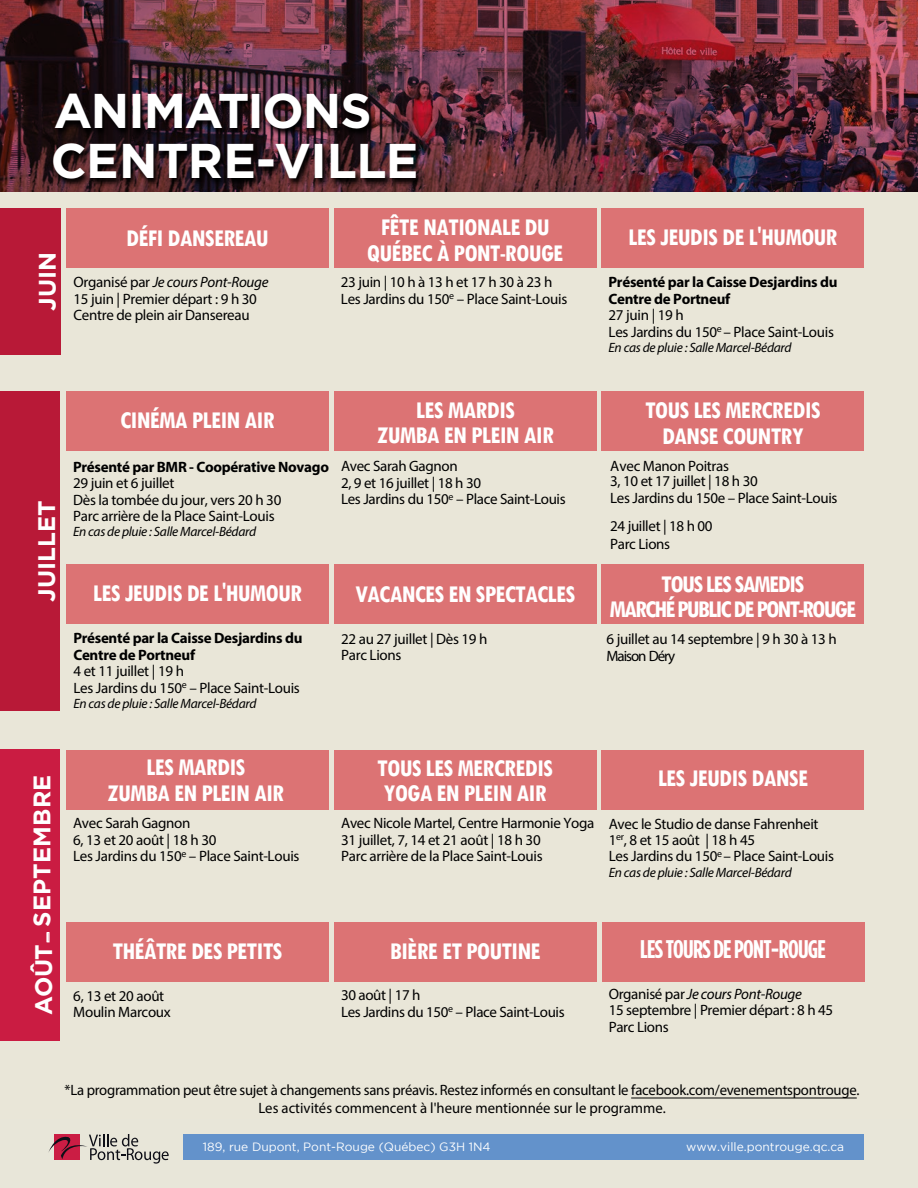
<style>
.page{position:relative;width:918px;height:1188px;background:#fff}
.page>*{position:absolute;margin:0;border:0;box-sizing:border-box;transform-origin:0 0}
.t1{font:700 48.75px/49.5px "Gotham";letter-spacing:-.015em;color:#fff}
.t2{font:700 condensed 25.5px/25.5px "Tw Cen";letter-spacing:-.03em;color:#fff;text-align:center}
.t3{font:700 condensed 25.5px/25.5px "Tw Cen";letter-spacing:-.075em;color:#fff;text-align:center}
.t4{font:700 25.5px "Gotham Condensed";letter-spacing:-.03em;color:#fff}
.t5{font:700 24px "Gotham";letter-spacing:.005em;color:#fff}
.t6{font:15px/16.5px "Myriad Pro";letter-spacing:-.02em;color:#000}
.t7{font:700 15px/16.5px "Myriad Pro";letter-spacing:-.02em;color:#000}
.t8{font:italic 13.5px "Myriad Pro";letter-spacing:-.02em;color:#000}
.t9{font:12px "Gotham";color:#fff}
.s1{font-style:italic}
.s2{font-family:"Haettenschweiler";font-weight:400}
</style>
<div class="page">
<div style="left:0;top:0;width:918px;height:1174px;background:#e9e6d8"></div>
<img style="left:0;top:0;width:918px;height:192px">
<svg style="left:52px;top:93px;width:372px;height:95px;background:#291419"></svg>
<div style="left:0;top:208px;width:62px;height:146px;background:#b81937"></div>
<div style="left:0;top:392px;width:60px;height:319px;background:#b81937"></div>
<div style="left:602px;top:208px;width:262px;height:60px;background:#dc7374"></div>
<div style="left:602px;top:922px;width:262px;height:60px;background:#dc7374"></div>
<div style="left:602px;top:564px;width:262px;height:60px;background:#dc7374"></div>
<div style="left:602px;top:392px;width:262px;height:60px;background:#dc7374"></div>
<div style="left:66px;top:208px;width:262px;height:60px;background:#dc7374"></div>
<div style="left:66px;top:922px;width:262px;height:60px;background:#dc7374"></div>
<div style="left:66px;top:564px;width:262px;height:60px;background:#dc7374"></div>
<div style="left:66px;top:392px;width:262px;height:60px;background:#dc7374"></div>
<div style="left:334px;top:208px;width:262px;height:60px;background:#dc7374"></div>
<div style="left:334px;top:922px;width:262px;height:60px;background:#dc7374"></div>
<div style="left:334px;top:564px;width:262px;height:60px;background:#dc7374"></div>
<div style="left:334px;top:391px;width:262px;height:60px;background:#dc7374"></div>
<div style="left:66px;top:750px;width:262px;height:60px;background:#dc7374"></div>
<div style="left:602px;top:750px;width:262px;height:60px;background:#dc7374"></div>
<div style="left:334px;top:750px;width:262px;height:60px;background:#dc7374"></div>
<div style="left:0;top:749px;width:60px;height:292px;background:#ca1c42"></div>
<hr style="left:631px;top:1098px;width:226px;height:1px;background:#000">
<div style="left:0;top:1120px;width:918px;height:68px;background:#e8e6d9"></div>
<div style="left:183px;top:1134px;width:681px;height:25px;background:#6392cb"></div>
<svg style="left:48px;top:1134px;width:121px;height:30px"></svg>
<h1 class="t1" style="left:51px;top:86px;width:369px">ANIMATIONS<br>CENTRE-VILLE</h1>
<h3 class="t5" style="left:33px;top:311px;width:61px;rotate:-90deg">JUIN</h3>
<h2 class="t2" style="left:126px;top:225px;width:144px">DÉFI DANSEREAU</h2>
<p class="t6" style="left:74px;top:274px;width:196px">Organisé par <span class="s1">Je cours Pont-Rouge<br></span>15 juin | Premier départ : 9 h 30<br>Centre de plein air Dansereau</p>
<h2 class="t2" style="left:367px;top:214px;width:198px">FÊTE NATIONALE DU<br>QUÉBEC À PONT-ROUGE</h2>
<p class="t6" style="left:341px;top:274px;width:228px">23 juin | 10 h à 13 h et 17 h 30 à 23 h<br>Les Jardins du 150<sup>e</sup> – Place Saint-Louis</p>
<h3 class="t5" style="left:32px;top:602px;width:103px;rotate:-90deg">JUILLET</h3>
<h2 class="t2" style="left:120px;top:407px;width:156px">CINÉMA PLEIN AIR</h2>
<h2 class="t2" style="left:377px;top:396px;width:178px">LES MARDIS<br>ZUMBA EN PLEIN AIR</h2>
<p class="t7" style="left:73px;top:458px;width:257px">Présenté par BMR - Coopérative Novago</p>
<p class="t6" style="left:73px;top:475px;width:210px">29 juin et 6 juillet<br>Dès la tombée du jour, vers 20 h 30<br>Parc arrière de la Place Saint-Louis</p>
<p class="t8" style="left:73px;top:524px;width:185px">En cas de pluie : Salle Marcel-Bédard</p>
<p class="t6" style="left:341px;top:458px;width:226px">Avec Sarah Gagnon<br>2, 9 et 16 juillet | 18 h 30<br>Les Jardins du 150<sup>e</sup> – Place Saint-Louis</p>
<h2 class="t2" style="left:93px;top:580px;width:211px">LES JEUDIS DE L'HUMOUR</h2>
<p class="t7" style="left:73px;top:629px;width:231px">Présenté par la Caisse Desjardins du<br>Centre de Portneuf</p>
<p class="t6" style="left:73px;top:662px;width:228px">4 et 11 juillet | 19 h<br>Les Jardins du 150<sup>e</sup> – Place Saint-Louis</p>
<p class="t8" style="left:73px;top:695px;width:185px">En cas de pluie : Salle Marcel-Bédard</p>
<h2 class="t2" style="left:355px;top:580px;width:222px">VACANCES EN SPECTACLES</h2>
<p class="t6" style="left:341px;top:630px;width:148px">22 au 27 juillet | Dès 19 h<br>Parc Lions</p>
<h2 class="t2" style="left:628px;top:224px;width:211px">LES JEUDIS DE L'HUMOUR</h2>
<p class="t7" style="left:609px;top:273px;width:231px">Présenté par la Caisse Desjardins du<br>Centre de Portneuf</p>
<p class="t6" style="left:609px;top:307px;width:227px">27 juin | 19 h<br>Les Jardins du 150<sup>e</sup> – Place Saint-Louis</p>
<p class="t8" style="left:609px;top:339px;width:185px">En cas de pluie : Salle Marcel-Bédard</p>
<h2 class="t2" style="left:645px;top:397px;width:177px">TOUS LES MERCREDIS<br>DANSE COUNTRY</h2>
<p class="t6" style="left:610px;top:457px;width:229px">Avec Manon Poitras<br>3, 10 et 17 juillet | 18 h 30<br>Les Jardins du 150e – Place Saint-Louis</p>
<p class="t6" style="left:610px;top:517px;width:104px;line-height:18px">24 juillet | 18 h 00<br>Parc Lions</p>
<h2 class="t3" style="left:610px;top:570px;width:248px">TOUS LES SAMEDIS<br>MARCHÉ PUBLIC DE PONT-ROUGE</h2>
<p class="t6" style="left:606px;top:631px;width:232px">6 juillet au 14 septembre | 9 h 30 à 13 h<br>Maison Déry</p>
<h3 class="t5" style="left:27px;top:1015px;width:242px;rotate:-90deg">AOÛT <span class="s2">–</span> SEPTEMBRE</h3>
<h2 class="t2" style="left:107px;top:754px;width:178px">LES MARDIS<br>ZUMBA EN PLEIN AIR</h2>
<p class="t6" style="left:73px;top:815px;width:228px">Avec Sarah Gagnon<br>6, 13 et 20 août | 18 h 30<br>Les Jardins du 150<sup>e</sup> – Place Saint-Louis</p>
<h2 class="t2" style="left:112px;top:938px;width:171px">THÉÂTRE DES PETITS</h2>
<p class="t6" style="left:73px;top:987px;width:99px">6, 13 et 20 août<br>Moulin Marcoux</p>
<h2 class="t2" style="left:377px;top:755px;width:177px;text-align:left">TOUS LES MERCREDIS<br>YOGA EN PLEIN AIR</h2>
<p class="t6" style="left:341px;top:815px;width:255px">Avec Nicole Martel, Centre Harmonie Yoga<br>31 juillet, 7, 14 et 21 août | 18 h 30<br>Parc arrière de la Place Saint-Louis</p>
<h2 class="t2" style="left:658px;top:765px;width:152px">LES JEUDIS DANSE</h2>
<p class="t6" style="left:609px;top:815px;width:227px">Avec le Studio de danse Fahrenheit<br>1<sup>er</sup>, 8 et 15 août | 18 h 45<br>Les Jardins du 150<sup>e</sup> – Place Saint-Louis</p>
<p class="t8" style="left:609px;top:864px;width:185px">En cas de pluie : Salle Marcel-Bédard</p>
<h2 class="t2" style="left:390px;top:938px;width:153px">BIÈRE ET POUTINE</h2>
<p class="t6" style="left:341px;top:987px;width:225px">30 août | 17 h<br>Les Jardins du 150<sup>e</sup> – Place Saint-Louis</p>
<h2 class="t4" style="left:640px;top:934px;width:187px">LES TOURS DE PONT-ROUGE</h2>
<p class="t6" style="left:609px;top:985px;width:226px">Organisé par <span class="s1">Je cours Pont-Rouge<br></span>15 septembre | Premier départ : 8 h 45<br>Parc Lions</p>
<p class="t6" style="left:65px;top:1081px;width:796px;line-height:17.4px;text-align:center">*La programmation peut être sujet à changements sans préavis. Restez informés en consultant le facebook.com/evenementspontrouge.<br>Les activités commencent à l'heure mentionnée sur le programme.</p>
<p class="t9" style="left:203px;top:1140px;width:289px">189, rue Dupont, Pont-Rouge (Québec) G3H 1N4</p>
<p class="t9" style="left:686px;top:1140px;width:160px">www.ville.pontrouge.qc.ca</p>
</div>
